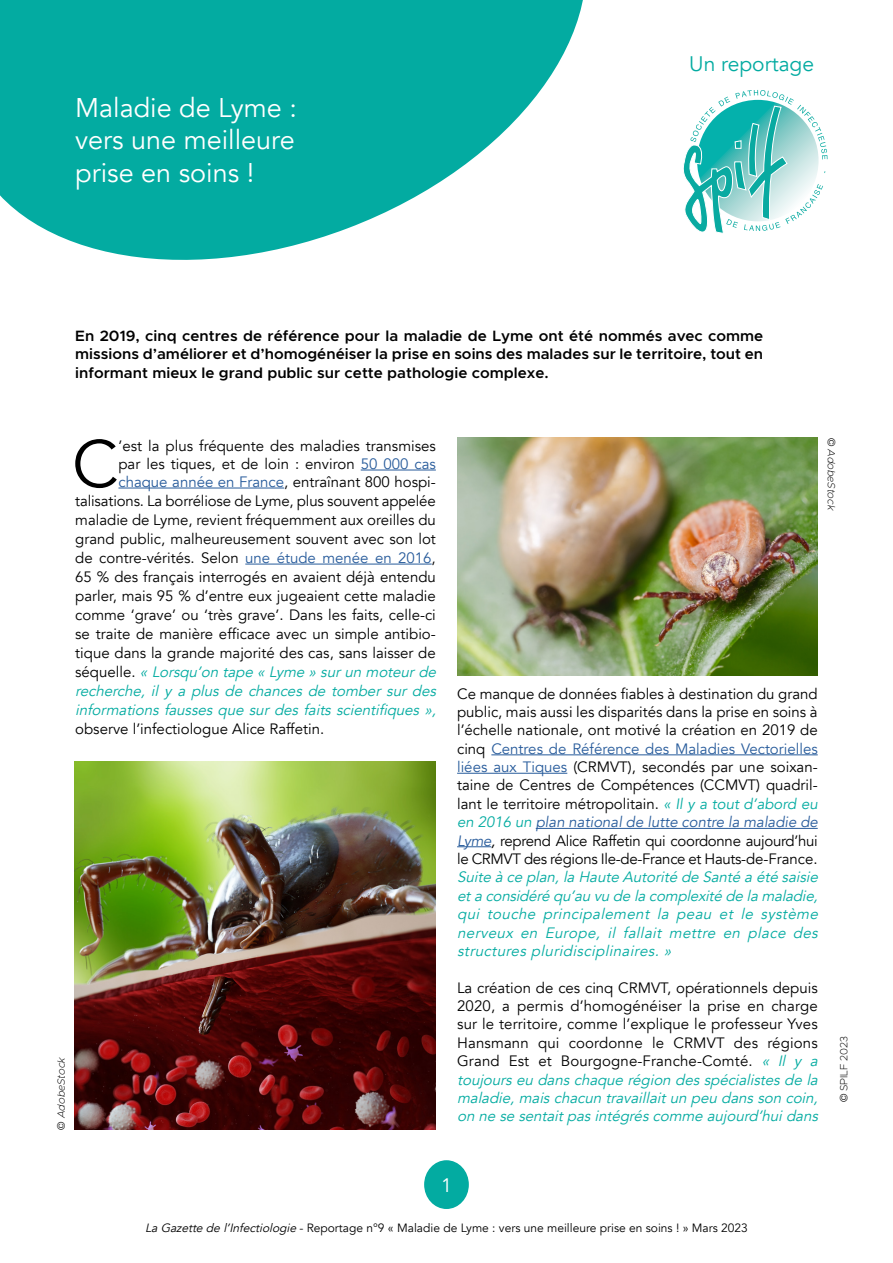
<style>
.page{position:relative;width:893px;height:1263px;background:#fff}
.page>*{position:absolute;margin:0;border:0;box-sizing:border-box;transform-origin:0 0}
.t1{font:65.85px "Avenir";color:#000}
.t2{font:27px/32.4px "Avenir";color:#fff;text-align:justify}
.t3{font:21px "Avenir";color:#03aba1}
.t4{font:19.5px "Avenir";color:#fff}
.t5{font:15px/18.9px "Avenir";color:#000;text-align:right}
.t6{font:600 15px/18px "Metropolis";color:#000;text-align:justify}
.t7{font:italic 15px/18.3px "Avenir";color:#03aba1;text-align:justify}
.t8{font:12px "Avenir";color:#000}
.t9{font:italic 200 10.5px "Metropolis";color:#000}
.t10{font:200 10.5px "Metropolis";color:#000}
.s1{color:#275b9b}
.s2{font-style:italic;color:#03aba1}
.s3{font-family:"Avenir";font-weight:400;font-style:normal}
.s4{font-style:italic;color:#275b9b}
.s5{font-style:italic}
.s6{font-family:"Avenir";font-weight:400}
</style>
<div class="page">
<svg style="left:0;top:0;width:583px;height:260px;fill:#03aba1"></svg>
<svg style="left:683px;top:90px;width:144px;height:144px"></svg>
<hr style="left:361px;top:470px;width:75px;height:1px;background:#275b9b">
<hr style="left:118px;top:488px;width:166px;height:1px;background:#275b9b">
<hr style="left:245px;top:564px;width:187px;height:1px;background:#275b9b">
<hr style="left:491px;top:754px;width:327px;height:1px;background:#275b9b">
<hr style="left:457px;top:773px;width:110px;height:1px;background:#275b9b">
<hr style="left:536px;top:828px;width:282px;height:1px;background:#275b9b">
<hr style="left:457px;top:846px;width:34px;height:1px;background:#275b9b">
<div style="left:425px;top:1161px;width:43px;height:47px;background:#03aba1;border-radius:50%"></div>
<div style="left:424px;top:1160px;width:45px;height:49px;border:2px solid #03aba1;border-radius:50%"></div>
<img style="left:75px;top:762px;width:361px;height:367px">
<img style="left:457px;top:438px;width:361px;height:237px">
<h2 class="t2" style="left:75px;top:92px;width:223px">Maladie de Lyme : vers une meilleure prise en soins !</h2>
<h3 class="t3" style="left:689px;top:51px;width:126px">Un reportage</h3>
<p class="t6" style="left:75px;top:327px;width:689px">En 2019, cinq centres de référence pour la maladie de Lyme ont été nommés avec comme missions d’améliorer et d’homogénéiser la prise en soins des malades sur le territoire, tout en informant mieux le grand public sur cette pathologie complexe.</p>
<h1 class="t1" style="left:72px;top:425px;width:48px">C</h1>
<p class="t5" style="left:75px;top:436px;width:366px">’est la plus fréquente des maladies transmises<br>par les tiques, et de loin : environ <span class="s1">50 000 cas chaque année en France</span>, entraînant 800 hospi&shy;talisations. La borréliose de Lyme, plus souvent appelée maladie de Lyme, revient fréquemment aux oreilles du grand public, malheureusement souvent avec son lot de contre-vérités. Selon <span class="s1">une étude menée en 2016</span>, 65 % des français interrogés en avaient déjà entendu parler, mais 95 % d’entre eux jugeaient cette maladie comme ‘grave’ ou ‘très grave’. Dans les faits, celle-ci se traite de manière efficace avec un simple antibio&shy;tique dans la grande majorité des cas, sans laisser de s é q u e l l e . <span class="s2">«Lorsqu’on tape «Lyme »surun moteurde recherche, il y a plus de chances de tomber sur des informations fausses que sur des faits scientifiques »,</span></p>
<p class="t5" style="left:75px;top:720px;width:250px">observe l’infectiologue Alice Raffetin.</p>
<p class="t9" style="left:55px;top:1129px;width:74px;rotate:-90deg"><span class="s3">©</span> AdobeStock</p>
<p class="t9" style="left:838px;top:438px;width:74px;rotate:90deg"><span class="s3">©</span> AdobeStock</p>
<p class="t5" style="left:457px;top:684px;width:362px;line-height:18.3px;text-align:justify">Ce manque de données fiables à destination du grand public, mais aussi les disparités dans la prise en soins à l’échelle nationale, ont motivé la création en 2019 de cinq <span class="s1">Centres de Référence des Maladies Vectorielles liées aux Tiques</span> (CRMVT), secondés par une soixan&shy;taine de Centres de Compétences (CCMVT) quadril&shy;lant le territoire métropolitain. <span class="s2">« Il y a tout d’abord eu en 2016 un</span> <span class="s4">plan national de lutte contre la maladie de Lyme</span><span class="s5">,</span> reprend Alice Raffetin qui coordonne aujourd’hui le CRMVT des régions Ile-de-France et Hauts-de-France.</p>
<p class="t7" style="left:457px;top:868px;width:366px">Suite à ce plan,la Haute Autorité de Santé a été saisie eta considéré qu’au vu de la complexité de la maladie, qui touche principalement la peau et le système nerveux en Europe, il fallait mettre en place des structures pluridisciplinaires. »</p>
<p class="t5" style="left:457px;top:978px;width:366px;line-height:18.5px;text-align:left">La création de ces cinq CRMVT, opérationnels depuis 2020, a permis d’homogénéiser la prise en charge sur le territoire, comme l’explique le professeur Yves Hansmann qui coordonne le CRMVT des régions Grand Est et Bourgogne-Franche-Comté. <span class="s2">« Il y a toujourseu danschaque région desspécialistesde la maladie,maischacun travaillaitun peu dansson coin, on ne se sentaitpasintégréscomme aujourd’huidans</span></p>
<p class="t10" style="left:837px;top:1102px;width:68px;rotate:-90deg"><span class="s6">©</span> SPILF 2023</p>
<h3 class="t4" style="left:441px;top:1173px;width:12px">1</h3>
<p class="t8" style="left:145px;top:1221px;width:604px"><span class="s5">La Gazette de l’Infectiologie</span> - Reportage n°9 « Maladie de Lyme : vers une meilleure prise en soins ! » Mars 2023</p>
</div>
